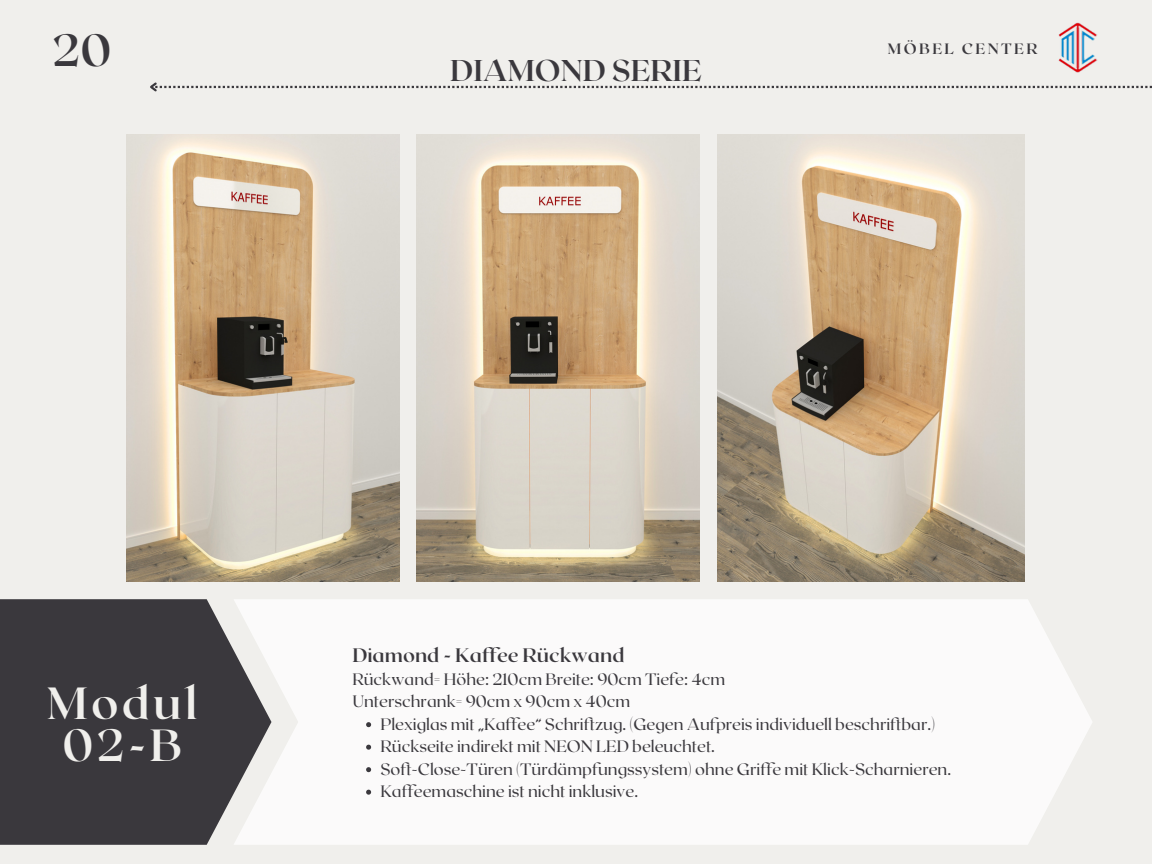
<style>
.page{position:relative;width:1152px;height:864px;background:#f0efec}
.page>*{position:absolute;margin:0;border:0;box-sizing:border-box;transform-origin:0 0}
.t1{font:700 45px "Roxborough CF";letter-spacing:.07em;color:#f0efec}
.t2{font:700 45px "Roxborough CF";color:#3a383d}
.t3{font:700 30px "Roxborough CF";color:#3a383d}
.t4{font:700 19.5px "Roxborough CF";color:#3a383d}
.t5{font:16.5px "Roxborough CF";color:#3a383d}
.t6{font:700 15px "Roxborough CF";letter-spacing:.16em;color:#3a383d}
</style>
<div class="page">
<div style="left:0;top:599px;width:233px;height:246px;background:#3a383d"></div>
<svg style="left:233px;top:599px;width:859px;height:246px;fill:#fbfafa"></svg>
<svg style="left:366px;top:722px;width:5px;height:5px"></svg>
<svg style="left:366px;top:745px;width:5px;height:5px"></svg>
<svg style="left:366px;top:767px;width:5px;height:5px"></svg>
<svg style="left:366px;top:790px;width:5px;height:5px"></svg>
<img style="left:127px;top:134px;width:272px;height:448px">
<img style="left:416px;top:134px;width:284px;height:448px">
<img style="left:718px;top:134px;width:307px;height:448px">
<img style="left:1058px;top:22px;width:40px;height:51px">
<svg style="left:150px;top:82px;width:1002px;height:10px"></svg>
<p class="t2" style="left:52px;top:21px;width:61px">20</p>
<p class="t6" style="left:888px;top:39px;width:151px">MÖBEL CENTER</p>
<p class="t3" style="left:450px;top:51px;width:253px">DIAMOND SERIE</p>
<p class="t1" style="left:47px;top:674px;width:152px">Modul</p>
<p class="t1" style="left:62px;top:716px;width:121px">02-B</p>
<p class="t4" style="left:352px;top:642px;width:274px">Diamond - Kaffee Rückwand</p>
<p class="t5" style="left:352px;top:668px;width:374px">Rückwand= Höhe: 210cm Breite: 90cm Tiefe: 4cm</p>
<p class="t5" style="left:352px;top:691px;width:280px">Unterschrank= 90cm x 90cm x 40cm</p>
<p class="t5" style="left:380px;top:713px;width:556px">Plexiglas mit „Kaffee“ Schriftzug. (Gegen Aufpreis individuell beschriftbar.)</p>
<p class="t5" style="left:380px;top:736px;width:336px">Rückseite indirekt mit NEON LED beleuchtet.</p>
<p class="t5" style="left:380px;top:758px;width:572px">Soft-Close-Türen (Türdämpfungssystem) ohne Griffe mit Klick-Scharnieren.</p>
<p class="t5" style="left:380px;top:781px;width:259px">Kaffeemaschine ist nicht inklusive.</p>
</div>
